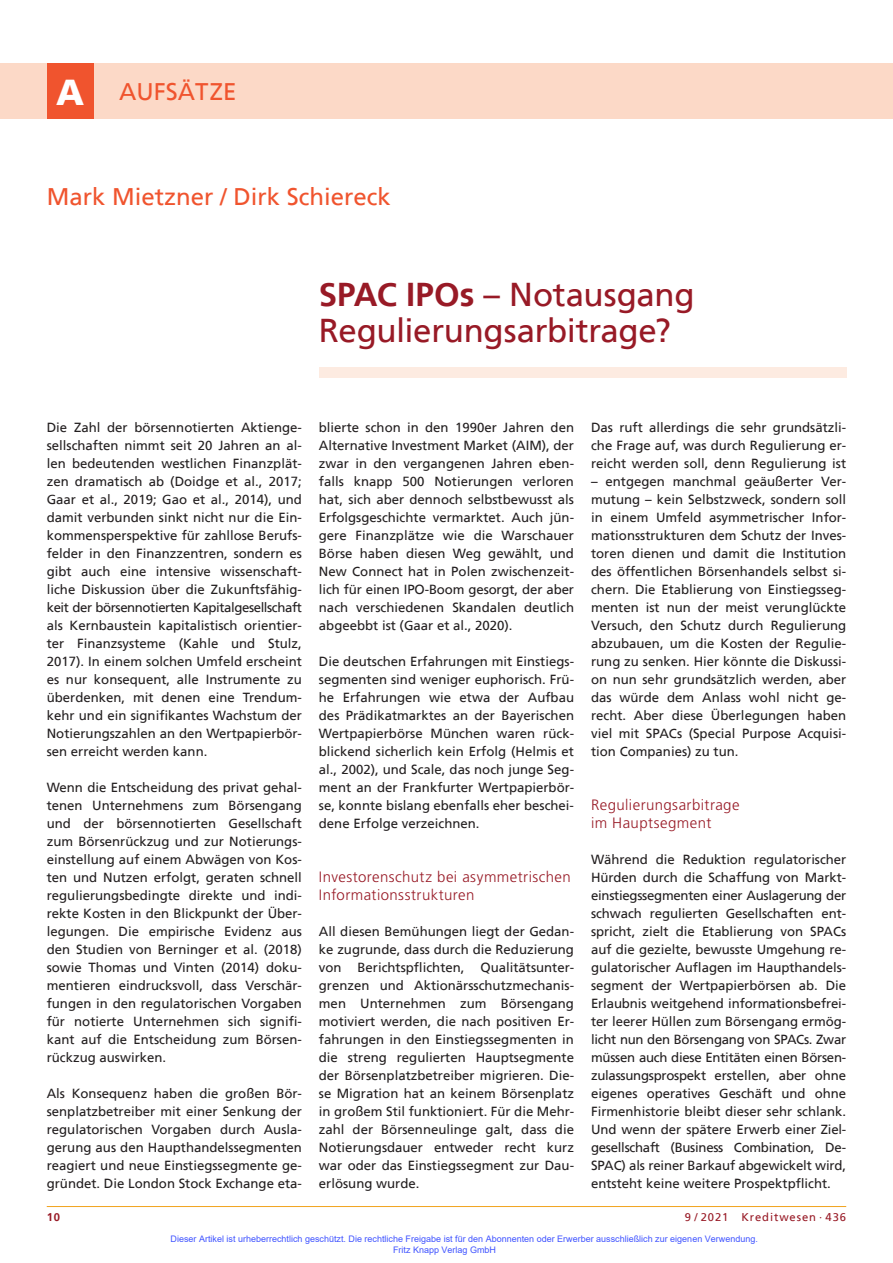
<style>
.page{position:relative;width:893px;height:1263px;background:#fff}
.page>*{position:absolute;margin:0;border:0;box-sizing:border-box;transform-origin:0 0}
.t1{font:33px/36px "Frutiger";letter-spacing:-.01em;color:#981a26}
.t2{font:24px "Frutiger";color:#f0542e}
.t3{font:300 15px/18px "Frutiger";letter-spacing:.03em;color:#981a26}
.t4{font:13.2px/18px "Frutiger";color:#231f20;text-align:justify}
.t5{font:11.25px "Frutiger";letter-spacing:.08em;color:#981a26}
.t6{font:700 11.25px "Frutiger";color:#981a26}
.t7{font:9px/10.8px "Arial";color:#4054ff}
.s1{font-weight:900;font-size:36px;color:#fff}
.s2{font-weight:700}
</style>
<div class="page">
<div style="left:319px;top:368px;width:527px;height:10px;background:#fdebe1"></div>
<hr style="left:47px;top:1206px;width:799px;height:1px;background:#f1a31e">
<div style="left:0;top:64px;width:893px;height:55px;background:#fcd9c7"></div>
<div style="left:47px;top:64px;width:47px;height:55px;background:#f0542e"></div>
<h2 class="t2" style="left:56px;top:81px;width:182px"><span class="s1">A</span> AUFSÄTZE</h2>
<h2 class="t2" style="left:47px;top:186px;width:346px">Mark Mietzner / Dirk Schiereck</h2>
<h1 class="t1" style="left:319px;top:278px;width:377px"><span class="s2">SPAC IPOs</span> – Notausgang<br>Regulierungsarbitrage?</h1>
<p class="t4" style="left:47px;top:419px;width:257px">Die Zahl der börsennotierten Aktienge&shy;sellschaften nimmt seit 20 Jahren an al&shy;len bedeutenden westlichen Finanzplät&shy;zen dramatisch ab (Doidge et al., 2017; Gaar et al., 2019; Gao et al., 2014), und damit verbunden sinkt nicht nur die Ein&shy;kommensperspektive für zahllose Berufs&shy;felder in den Finanzzentren, sondern es gibt auch eine intensive wissenschaft&shy;liche Diskussion über die Zukunftsfähig&shy;keit der börsennotierten Kapitalgesellschaft als Kernbaustein kapitalistisch orientier&shy;ter Finanzsysteme (Kahle und Stulz, 2017). In einem solchen Umfeld erscheint es nur konsequent, alle Instrumente zu überdenken, mit denen eine Trendum&shy;kehr und ein signifikantes Wachstum der Notierungszahlen an den Wertpapierbör&shy;sen erreicht werden kann.</p>
<p class="t4" style="left:47px;top:779px;width:257px">Wenn die Entscheidung des privat gehal&shy;tenen Unternehmens zum Börsengang und der börsennotierten Gesellschaft zum Börsenrückzug und zur Notierungs&shy;einstellung auf einem Abwägen von Kos&shy;ten und Nutzen erfolgt, geraten schnell regulierungsbedingte direkte und indi&shy;rekte Kosten in den Blickpunkt der Über&shy;legungen. Die empirische Evidenz aus den Studien von Berninger et al. (2018) sowie Thomas und Vinten (2014) doku&shy;mentieren eindrucksvoll, dass Verschär&shy;fungen in den regulatorischen Vorgaben für notierte Unternehmen sich signifi&shy;kant auf die Entscheidung zum Börsen&shy;rückzug auswirken.</p>
<p class="t4" style="left:47px;top:1085px;width:257px">Als Konsequenz haben die großen Bör&shy;senplatzbetreiber mit einer Senkung der regulatorischen Vorgaben durch Ausla&shy;gerung aus den Haupthandelssegmenten reagiert und neue Einstiegssegmente ge&shy;gründet. Die London Stock Exchange eta-</p>
<p class="t4" style="left:319px;top:419px;width:257px">blierte schon in den 1990er Jahren den Alternative Investment Market (AIM), der zwar in den vergangenen Jahren eben&shy;falls knapp 500 Notierungen verloren hat, sich aber dennoch selbstbewusst als Erfolgsgeschichte vermarktet. Auch jün&shy;gere Finanzplätze wie die Warschauer Börse haben diesen Weg gewählt, und New Connect hat in Polen zwischenzeit&shy;lich für einen IPO-Boom gesorgt, der aber nach verschiedenen Skandalen deutlich abgeebbt ist (Gaar et al., 2020).</p>
<p class="t4" style="left:319px;top:653px;width:257px">Die deutschen Erfahrungen mit Einstiegs&shy;segmenten sind weniger euphorisch. Frü&shy;he Erfahrungen wie etwa der Aufbau des Prädikatmarktes an der Bayerischen Wertpapierbörse München waren rück&shy;blickend sicherlich kein Erfolg (Helmis et al., 2002), und Scale, das noch junge Seg&shy;ment an der Frankfurter Wertpapierbör&shy;se, konnte bislang ebenfalls eher beschei&shy;dene Erfolge verzeichnen.</p>
<p class="t3" style="left:319px;top:868px;width:253px">Investorenschutz bei asymmetrischen<br>Informationsstrukturen</p>
<p class="t4" style="left:319px;top:923px;width:257px">All diesen Bemühungen liegt der Gedan&shy;ke zugrunde, dass durch die Reduzierung von Berichtspflichten, Qualitätsunter&shy;grenzen und Aktionärsschutzmechanis&shy;men Unternehmen zum Börsengang motiviert werden, die nach positiven Er&shy;fahrungen in den Einstiegssegmenten in die streng regulierten Hauptsegmente der Börsenplatzbetreiber migrieren. Die&shy;se Migration hat an keinem Börsenplatz in großem Stil funktioniert. Für die Mehr&shy;zahl der Börsenneulinge galt, dass die Notierungsdauer entweder recht kurz war oder das Einstiegssegment zur Dau&shy;erlösung wurde.</p>
<p class="t4" style="left:591px;top:419px;width:257px">Das ruft allerdings die sehr grundsätzli&shy;che Frage auf, was durch Regulierung er&shy;reicht werden soll, denn Regulierung ist</p>
<p class="t4" style="left:591px;top:473px;width:257px">– entgegen manchmal geäußerter Ver&shy;mutung – kein Selbstzweck, sondern soll in einem Umfeld asymmetrischer Infor&shy;mationsstrukturen dem Schutz der Inves&shy;toren dienen und damit die Institution des öffentlichen Börsenhandels selbst si&shy;chern. Die Etablierung von Einstiegsseg&shy;menten ist nun der meist verunglückte Versuch, den Schutz durch Regulierung abzubauen, um die Kosten der Regulie&shy;rung zu senken. Hier könnte die Diskussi&shy;on nun sehr grundsätzlich werden, aber das würde dem Anlass wohl nicht ge&shy;recht. Aber diese Überlegungen haben viel mit SPACs (Special Purpose Acquisi&shy;tion Companies) zu tun.</p>
<p class="t3" style="left:591px;top:796px;width:150px">Regulierungsarbitrage im Hauptsegment</p>
<p class="t4" style="left:591px;top:851px;width:257px">Während die Reduktion regulatorischer Hürden durch die Schaffung von Markt&shy;einstiegssegmenten einer Auslagerung der schwach regulierten Gesellschaften ent&shy;spricht, zielt die Etablierung von SPACs auf die gezielte, bewusste Umgehung re&shy;gulatorischer Auflagen im Haupthandels&shy;segment der Wertpapierbörsen ab. Die Erlaubnis weitgehend informationsbefrei&shy;ter leerer Hüllen zum Börsengang ermög&shy;licht nun den Börsengang von SPACs. Zwar müssen auch diese Entitäten einen Börsen&shy;zulassungsprospekt erstellen, aber ohne eigenes operatives Geschäft und ohne Firmenhistorie bleibt dieser sehr schlank.<br>Und wenn der spätere Erwerb einer Ziel&shy;gesellschaft (Business Combination, De-SPAC) als reiner Barkauf abgewickelt wird, entsteht keine weitere Prospektpflicht.</p>
<p class="t6" style="left:47px;top:1211px;width:15px">10</p>
<p class="t5" style="left:685px;top:1211px;width:163px">9 / 2021 Kreditwesen · 436</p>
<p class="t7" style="left:393px;top:1233px;width:366px;text-indent:-223px">Dieser Artikel ist urheberrechtlich geschützt. Die rechtliche Freigabe ist für den Abonnenten oder Erwerber ausschließlich zur eigenen Verwendung.<br>Fritz Knapp Verlag GmbH</p>
</div>
